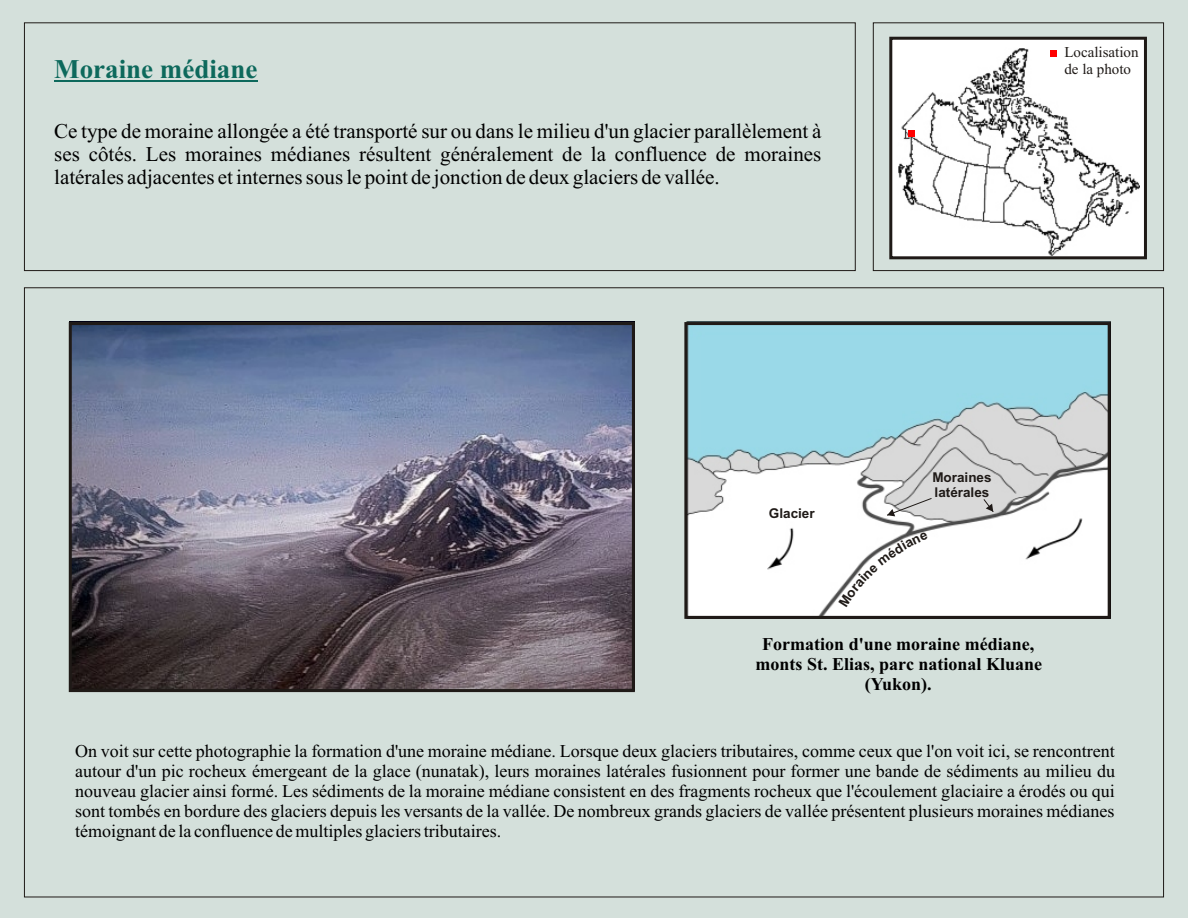
<style>
.page{position:relative;width:1188px;height:918px;background:#d4e0db}
.page>*{position:absolute;margin:0;border:0;box-sizing:border-box;transform-origin:0 0}
.t1{font:700 27px "Times New Roman";color:#0d695c}
.t2{font:21px/23.2px "Times New Roman";color:#000;text-align:justify}
.t3{font:18px/20px "Times New Roman";color:#000;text-align:justify}
.t4{font:700 18px/20px "Times New Roman";color:#000;text-align:center}
.t5{font:15px/16.6px "Times New Roman";color:#1f1a17}
.t6{font:700 13.5px/15.1px "Arial";color:#1f1a17}
</style>
<div class="page">
<div style="left:24px;top:23px;width:831px;height:248px;border:1px solid #1f1a17"></div>
<hr style="left:54px;top:80px;width:203px;height:1px;background:#0d695c">
<img style="left:70px;top:321px;width:564px;height:367px">
<div style="left:69px;top:322px;width:566px;height:370px;border:3px solid #1f1a17"></div>
<div style="left:873px;top:23px;width:291px;height:248px;border:1px solid #1f1a17"></div>
<div style="left:891px;top:38px;width:254px;height:220px;background:#fff"></div>
<img style="left:898px;top:48px;width:242px;height:207px">
<div style="left:889px;top:37px;width:258px;height:222px;border:3px solid #1f1a17"></div>
<div style="left:908px;top:130px;width:7px;height:7px;background:#f00"></div>
<img style="left:686px;top:321px;width:424px;height:294px">
<svg style="left:887px;top:498px;width:45px;height:18px"></svg>
<svg style="left:983px;top:499px;width:11px;height:13px"></svg>
<div style="left:684px;top:322px;width:427px;height:297px;border:3px solid #1f1a17"></div>
<div style="left:1050px;top:50px;width:7px;height:7px;background:#f00"></div>
<svg style="left:838px;top:532px;width:90px;height:76px;background:#f5f5f5"></svg>
<h1 class="t1" style="left:54px;top:59px;width:205px">Moraine médiane</h1>
<p class="t2" style="left:54px;top:121px;width:769px">Ce type de moraine allongée a été transporté sur ou dans le milieu d'un glacier parallèlement à ses côtés. Les moraines médianes résultent généralement de la confluence de moraines latérales adjacentes et internes sous le point de jonction de deux glaciers de vallée.</p>
<p class="t5" style="left:1064px;top:46px;width:76px">Localisation de la photo</p>
<p class="t6" style="left:769px;top:507px;width:47px">Glacier</p>
<p class="t6" style="left:932px;top:471px;width:61px">Moraines latérales</p>
<p class="t4" style="left:756px;top:636px;width:288px">Formation d'une moraine médiane, monts St. Elias, parc national Kluane (Yukon).</p>
<p class="t3" style="left:75px;top:743px;width:1041px">On voit sur cette photographie la formation d'une moraine médiane. Lorsque deux glaciers tributaires, comme ceux que l'on voit ici, se rencontrent autour d'un pic rocheux émergeant de la glace (nunatak), leurs moraines latérales fusionnent pour former une bande de sédiments au milieu du nouveau glacier ainsi formé. Les sédiments de la moraine médiane consistent en des fragments rocheux que l'écoulement glaciaire a érodés ou qui sont tombés en bordure des glaciers depuis les versants de la vallée. De nombreux grands glaciers de vallée présentent plusieurs moraines médianes témoignant de la confluence de multiples glaciers tributaires.</p>
</div>
